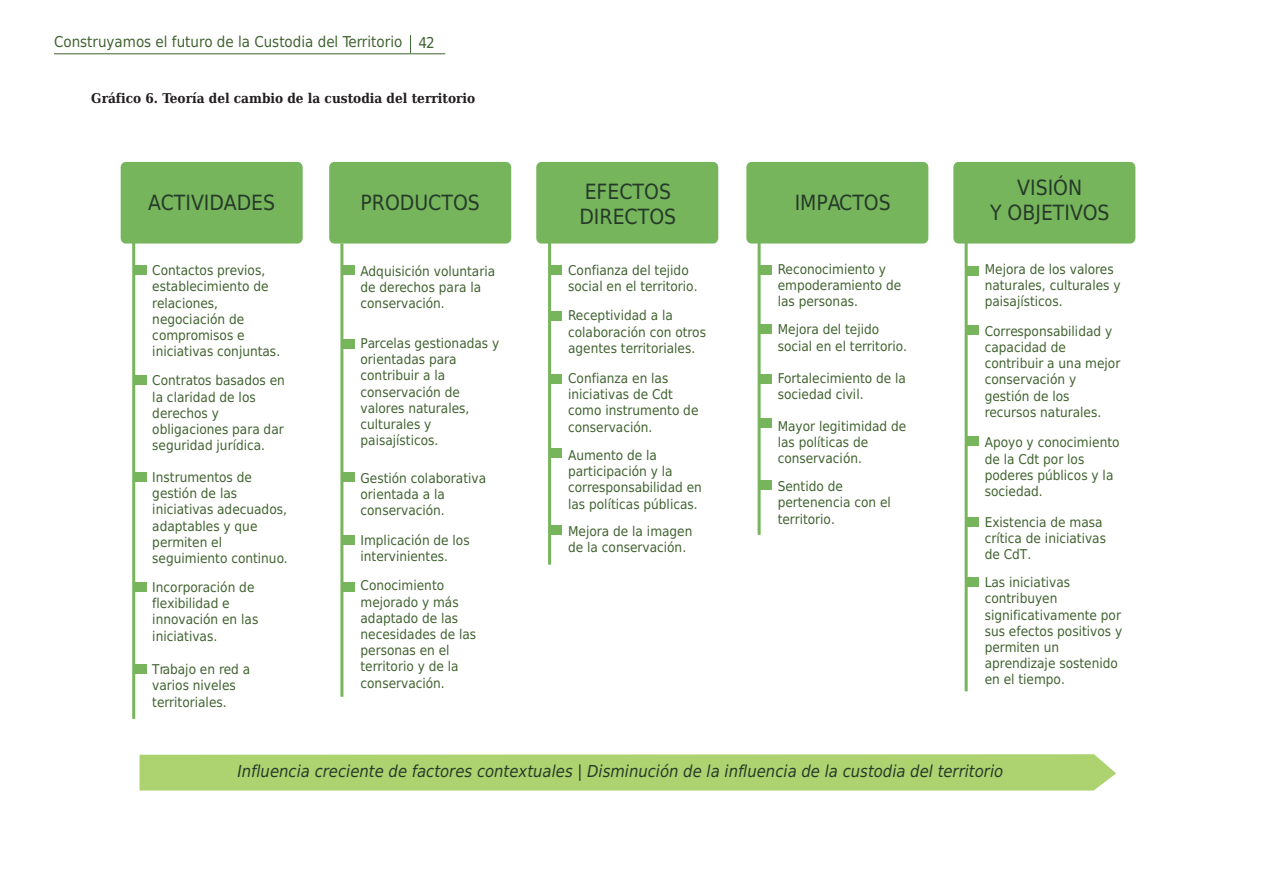
<style>
.page{position:relative;width:1263px;height:893px;background:#fff}
.page>*{position:absolute;margin:0;border:0;box-sizing:border-box;transform-origin:0 0}
.t1{font:21px/25.2px "DejaVu Sans Condensed";color:#263a29}
.t2{font:italic 16.5px "DejaVu Sans Condensed";color:#263a29}
.t3{font:15px "DejaVu Sans Condensed";color:#40622f}
.t4{font:13.5px/16.2px "DejaVu Sans Condensed";color:#40622f}
.Texto{font:700 13.5px "DejaVu Serif Condensed";color:#231f20}
.s1{font-style:normal}
</style>
<div class="page">
<hr style="left:54px;top:53px;width:391px;height:1px;background:#40622f">
<svg style="left:410px;top:35px;width:1px;height:18px"></svg>
<div style="left:140px;top:754px;width:976px;height:36px;background:#acd370"></div>
<div style="left:121px;top:162px;width:182px;height:82px;background:#76b55c;border-radius:5px"></div>
<div style="left:329px;top:162px;width:182px;height:82px;background:#76b55c;border-radius:5px"></div>
<div style="left:536px;top:162px;width:182px;height:82px;background:#76b55c;border-radius:5px"></div>
<div style="left:746px;top:162px;width:182px;height:82px;background:#76b55c;border-radius:5px"></div>
<div style="left:953px;top:162px;width:182px;height:82px;background:#76b55c;border-radius:5px"></div>
<hr style="left:132px;top:243px;width:3px;height:476px;background:#76b55c">
<hr style="left:340px;top:244px;width:3px;height:453px;background:#76b55c">
<hr style="left:548px;top:243px;width:3px;height:322px;background:#76b55c">
<hr style="left:758px;top:242px;width:3px;height:293px;background:#76b55c">
<hr style="left:965px;top:242px;width:3px;height:449px;background:#76b55c">
<div style="left:134px;top:265px;width:12px;height:10px;background:#76b55c"></div>
<div style="left:134px;top:375px;width:12px;height:10px;background:#76b55c"></div>
<div style="left:342px;top:265px;width:12px;height:10px;background:#76b55c"></div>
<div style="left:550px;top:265px;width:12px;height:10px;background:#76b55c"></div>
<div style="left:550px;top:374px;width:12px;height:10px;background:#76b55c"></div>
<div style="left:550px;top:448px;width:12px;height:10px;background:#76b55c"></div>
<div style="left:550px;top:525px;width:12px;height:10px;background:#76b55c"></div>
<div style="left:550px;top:311px;width:12px;height:10px;background:#76b55c"></div>
<div style="left:759px;top:265px;width:13px;height:10px;background:#76b55c"></div>
<div style="left:759px;top:374px;width:13px;height:10px;background:#76b55c"></div>
<div style="left:759px;top:418px;width:13px;height:10px;background:#76b55c"></div>
<div style="left:759px;top:480px;width:13px;height:10px;background:#76b55c"></div>
<div style="left:759px;top:324px;width:13px;height:10px;background:#76b55c"></div>
<div style="left:966px;top:266px;width:13px;height:10px;background:#76b55c"></div>
<div style="left:966px;top:436px;width:13px;height:10px;background:#76b55c"></div>
<div style="left:966px;top:517px;width:13px;height:10px;background:#76b55c"></div>
<div style="left:966px;top:577px;width:13px;height:10px;background:#76b55c"></div>
<div style="left:966px;top:325px;width:13px;height:10px;background:#76b55c"></div>
<div style="left:342px;top:339px;width:12px;height:10px;background:#76b55c"></div>
<div style="left:342px;top:472px;width:12px;height:10px;background:#76b55c"></div>
<div style="left:342px;top:535px;width:12px;height:10px;background:#76b55c"></div>
<div style="left:342px;top:582px;width:12px;height:10px;background:#76b55c"></div>
<div style="left:134px;top:472px;width:12px;height:10px;background:#76b55c"></div>
<div style="left:134px;top:582px;width:12px;height:10px;background:#76b55c"></div>
<div style="left:134px;top:664px;width:12px;height:10px;background:#76b55c"></div>
<p class="t3" style="left:54px;top:29px;width:382px">Construyamos el futuro de la Custodia del Territorio 42</p>
<p class="Texto" style="left:91px;top:87px;width:385px">Gráfico 6. Teoría del cambio de la custodia del territorio</p>
<h1 class="t1" style="left:148px;top:189px;width:128px">ACTIVIDADES</h1>
<h1 class="t1" style="left:360px;top:189px;width:121px">PRODUCTOS</h1>
<p class="t4" style="left:152px;top:262px;width:129px">Contactos previos, establecimiento de relaciones, negociación de compromisos e iniciativas conjuntas.</p>
<p class="t4" style="left:152px;top:372px;width:134px">Contratos basados en la claridad de los derechos y obligaciones para dar seguridad jurídica.</p>
<p class="t4" style="left:152px;top:469px;width:137px">Instrumentos de gestión de las iniciativas adecuados, adaptables y que permiten el seguimiento continuo.</p>
<p class="t4" style="left:152px;top:579px;width:108px">Incorporación de flexibilidad e innovación en las iniciativas.</p>
<p class="t4" style="left:152px;top:661px;width:99px">Trabajo en red a varios niveles territoriales.</p>
<p class="t4" style="left:360px;top:262px;width:136px">Adquisición voluntaria de derechos para la conservación.</p>
<p class="t4" style="left:360px;top:335px;width:140px">Parcelas gestionadas y orientadas para contribuir a la conservación de valores naturales, culturales y paisajísticos.</p>
<p class="t4" style="left:360px;top:469px;width:127px">Gestión colaborativa orientada a la conservación.</p>
<p class="t4" style="left:360px;top:532px;width:111px">Implicación de los intervinientes.</p>
<p class="t4" style="left:360px;top:577px;width:117px">Conocimiento mejorado y más adaptado de las necesidades de las personas en el territorio y de la conservación.</p>
<h1 class="t1" style="left:579px;top:178px;width:98px">EFECTOS<br>DIRECTOS</h1>
<h1 class="t1" style="left:795px;top:189px;width:98px">IMPACTOS</h1>
<p class="t4" style="left:568px;top:262px;width:131px">Confianza del tejido social en el territorio.</p>
<p class="t4" style="left:568px;top:307px;width:139px">Receptividad a la colaboración con otros agentes territoriales.</p>
<p class="t4" style="left:568px;top:370px;width:132px">Confianza en las iniciativas de Cdt como instrumento de conservación.</p>
<p class="t4" style="left:568px;top:447px;width:135px">Aumento de la participación y la corresponsabilidad en las políticas públicas.</p>
<p class="t4" style="left:568px;top:522px;width:126px">Mejora de la imagen de la conservación.</p>
<p class="t4" style="left:778px;top:261px;width:125px">Reconocimiento y empoderamiento de las personas.</p>
<p class="t4" style="left:778px;top:321px;width:131px">Mejora del tejido social en el territorio.</p>
<p class="t4" style="left:778px;top:370px;width:130px">Fortalecimiento de la sociedad civil.</p>
<p class="t4" style="left:778px;top:417px;width:130px">Mayor legitimidad de las políticas de conservación.</p>
<p class="t4" style="left:778px;top:478px;width:115px">Sentido de pertenencia con el territorio.</p>
<h1 class="t1" style="left:990px;top:174px;width:121px;text-align:center">VISIÓN<br>Y OBJETIVOS</h1>
<p class="t4" style="left:985px;top:261px;width:137px">Mejora de los valores naturales, culturales y paisajísticos.</p>
<p class="t4" style="left:985px;top:323px;width:137px">Corresponsabilidad y capacidad de contribuir a una mejor conservación y gestión de los recursos naturales.</p>
<p class="t4" style="left:985px;top:434px;width:136px">Apoyo y conocimiento de la Cdt por los poderes públicos y la sociedad.</p>
<p class="t4" style="left:985px;top:513px;width:123px">Existencia de masa crítica de iniciativas de CdT.</p>
<p class="t4" style="left:985px;top:574px;width:139px">Las iniciativas contribuyen significativamente por sus efectos positivos y permiten un aprendizaje sostenido en el tiempo.</p>
<p class="t2" style="left:238px;top:760px;width:767px">Influencia creciente de factores contextuales <span class="s1">|</span> Disminución de la influencia de la custodia del territorio</p>
</div>
